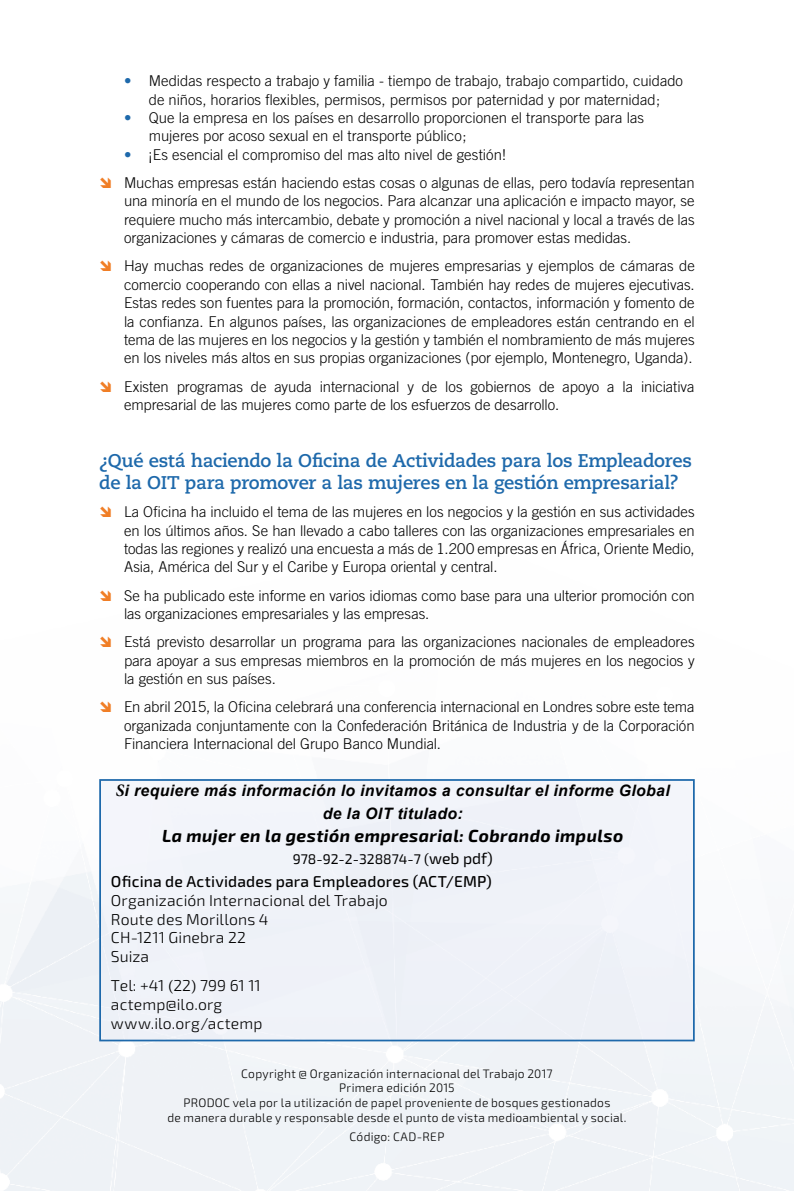
<style>
.page{position:relative;width:794px;height:1191px;background:#fff}
.page>*{position:absolute;margin:0;border:0;box-sizing:border-box;transform-origin:0 0}
.t1{font:700 18.38px/22.1px "Caecilia LT Std";letter-spacing:-.015em;color:#1e69ab}
.t2{font:italic 700 17.5px "Exo 2.0";letter-spacing:.025em;color:#000}
.t3{font:300 15.75px/18.9px "Exo 2.0";letter-spacing:.01em;color:#000}
.t4{font:italic 700 15.75px/23.1px "Arial";letter-spacing:.025em;color:#000;text-align:center}
.t5{font:500 15.75px "Exo 2.0";letter-spacing:.01em;color:#000}
.t6{font:300 14.88px/18.4px "Trade Gothic";letter-spacing:-.005em;color:#000;text-align:justify}
.t7{font:14px "Exo 2.0";color:#000}
.t8{font:300 12.25px/14.7px "Exo 2.0";letter-spacing:.02em;color:#000;text-align:center}
.s1{font-weight:700;color:#1e69ab}
.s2{font-family:"Minion Pro";font-size:17.5px}
.s3{font-size:15.75px}
.s4{font-family:"Minion Pro";font-weight:400}
</style>
<div class="page">
<img style="left:0;top:779px;width:794px;height:412px">
<div style="left:99px;top:779px;width:595px;height:261px;background:#ebeef8"></div>
<div style="left:99px;top:779px;width:595px;height:262px;border:2px solid #1e69ab"></div>
<p class="t6" style="left:124px;top:71px;width:560px;text-align:center"><span class="s1">•</span> Medidas respecto a trabajo y familia - tiempo de trabajo, trabajo compartido, cuidado de niños, horarios flexibles, permisos, permisos por paternidad y por maternidad;</p>
<p class="t6" style="left:149px;top:108px;width:497px;text-indent:-25px"><span class="s1">•</span> Que la empresa en los países en desarrollo proporcionen el transporte para las mujeres por acoso sexual en el transporte público;</p>
<p class="t6" style="left:124px;top:140px;width:572px;line-height:28.3px"><span class="s1">•</span> ¡Es esencial el compromiso del mas alto nivel de gestión!<br>Muchas empresas están haciendo estas cosas o algunas de ellas, pero todavía representan</p>
<p class="t6" style="left:124px;top:192px;width:572px">una minoría en el mundo de los negocios. Para alcanzar una aplicación e impacto mayor, se requiere mucho más intercambio, debate y promoción a nivel nacional y local a través de las organizaciones y cámaras de comercio e industria, para promover estas medidas.</p>
<p class="t6" style="left:124px;top:257px;width:572px">Hay muchas redes de organizaciones de mujeres empresarias y ejemplos de cámaras de comercio cooperando con ellas a nivel nacional. También hay redes de mujeres ejecutivas.<br>Estas redes son fuentes para la promoción, formación, contactos, información y fomento de la confianza. En algunos países, las organizaciones de empleadores están centrando en el tema de las mujeres en los negocios y la gestión y también el nombramiento de más mujeres en los niveles más altos en sus propias organizaciones (por ejemplo, Montenegro, Uganda).</p>
<p class="t6" style="left:124px;top:377px;width:572px">Existen programas de ayuda internacional y de los gobiernos de apoyo a la iniciativa empresarial de las mujeres como parte de los esfuerzos de desarrollo.</p>
<p class="t1" style="left:99px;top:450px;width:594px">¿Qué está haciendo la Oficina de Actividades para los Empleadores de la OIT para promover a las mujeres en la gestión empresarial?</p>
<p class="t6" style="left:124px;top:502px;width:572px">La Oficina ha incluido el tema de las mujeres en los negocios y la gestión en sus actividades en los últimos años. Se han llevado a cabo talleres con las organizaciones empresariales en todas las regiones y realizó una encuesta a más de 1.200 empresas en África, Oriente Medio, Asia, América del Sur y el Caribe y Europa oriental y central.</p>
<p class="t6" style="left:124px;top:586px;width:572px">Se ha publicado este informe en varios idiomas como base para una ulterior promoción con las organizaciones empresariales y las empresas.</p>
<p class="t6" style="left:124px;top:632px;width:572px">Está previsto desarrollar un programa para las organizaciones nacionales de empleadores para apoyar a sus empresas miembros en la promoción de más mujeres en los negocios y la gestión en sus países.</p>
<p class="t6" style="left:124px;top:697px;width:572px">En abril 2015, la Oficina celebrará una conferencia internacional en Londres sobre este tema organizada conjuntamente con la Confederación Británica de Industria y de la Corporación Financiera Internacional del Grupo Banco Mundial.</p>
<p class="t4" style="left:116px;top:779px;width:555px"><span class="s2">S</span>i requiere más información lo invitamos a consultar el informe Global de la OIT titulado:</p>
<p class="t2" style="left:162px;top:825px;width:463px">La mujer en la gestión empresarial: Cobrando impulso</p>
<p class="t7" style="left:293px;top:851px;width:202px">978-92-2-328874-7 (<span class="s3">web pdf)</span></p>
<p class="t5" style="left:111px;top:872px;width:382px">Oficina de Actividades para Empleadores (ACT/EMP)</p>
<p class="t3" style="left:111px;top:891px;width:278px">Organización Internacional del Trabajo<br>Route des Morillons 4<br>CH-1211 Ginebra 22<br>Suiza</p>
<p class="t3" style="left:111px;top:976px;width:153px">Tel: +41 <span class="s4">(</span>22<span class="s4">)</span> 799 61 11 actemp@ilo.org www.ilo.org/actemp</p>
<p class="t8" style="left:167px;top:1066px;width:461px">Copyright @ Organización internacional del Trabajo 2017<br>Primera edición 2015<br>PRODOC vela por la utilización de papel proveniente de bosques gestionados<br>de manera durable y responsable desde el punto de vista medioambiental y social.</p>
<p class="t8" style="left:349px;top:1130px;width:96px">Código: CAD-REP</p>
</div>
